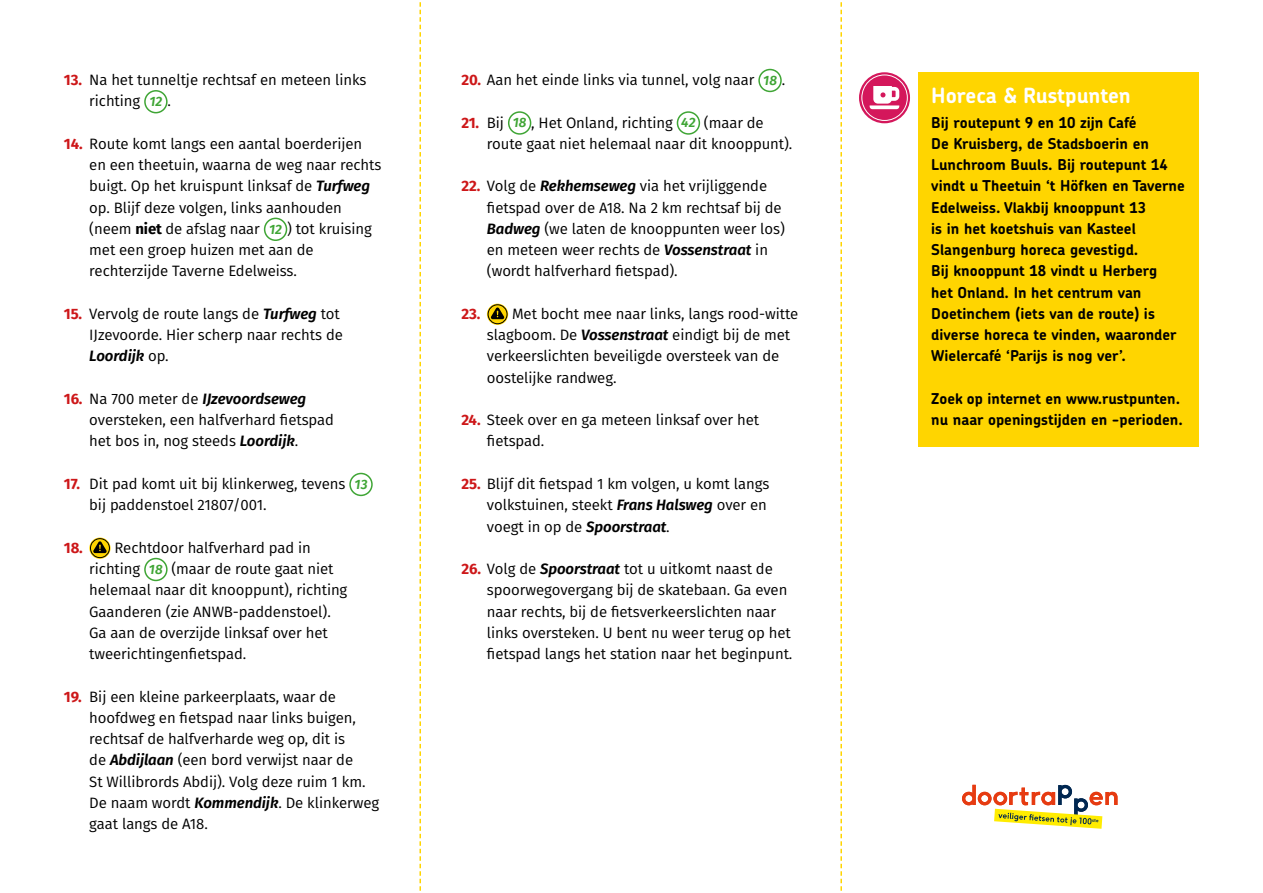
<style>
.page{position:relative;width:1263px;height:893px;background:#fff}
.page>*{position:absolute;margin:0;border:0;box-sizing:border-box;transform-origin:0 0}
.t1{font:700 21px "Chevin Pro";letter-spacing:-.005em;color:#fff}
.t2{font:15px/21.3px "Fira Sans";letter-spacing:-.005em;color:#000}
.t3{font:700 15px/21.3px "Chevin Pro";color:#000}
.s1{font-weight:700;color:#cd1719}
.s2{font-weight:600;font-style:italic;font-size:13.5px;color:#3fa535}
.s3{font-weight:600;font-style:italic}
.s4{font-weight:700}
</style>
<div class="page">
<svg style="left:419px;top:2px;width:2px;height:889px"></svg>
<svg style="left:840px;top:2px;width:2px;height:889px"></svg>
<svg style="left:962px;top:785px;width:155px;height:44px"></svg>
<div style="left:144px;top:90px;width:24px;height:23px;border:2px solid #3fa535;border-radius:50%"></div>
<div style="left:264px;top:218px;width:23px;height:23px;border:2px solid #3fa535;border-radius:50%"></div>
<div style="left:349px;top:473px;width:24px;height:23px;border:2px solid #3fa535;border-radius:50%"></div>
<svg style="left:89px;top:537px;width:22px;height:22px"></svg>
<div style="left:90px;top:538px;width:20px;height:20px;border:1px solid #000;border-radius:50%"></div>
<svg style="left:93px;top:541px;width:14px;height:12px"></svg>
<div style="left:144px;top:558px;width:24px;height:23px;border:2px solid #3fa535;border-radius:50%"></div>
<div style="left:758px;top:69px;width:24px;height:23px;border:2px solid #3fa535;border-radius:50%"></div>
<div style="left:508px;top:111px;width:23px;height:24px;border:2px solid #3fa535;border-radius:50%"></div>
<div style="left:677px;top:111px;width:23px;height:24px;border:2px solid #3fa535;border-radius:50%"></div>
<svg style="left:487px;top:304px;width:21px;height:21px"></svg>
<div style="left:488px;top:305px;width:19px;height:19px;border:1px solid #000;border-radius:50%"></div>
<svg style="left:491px;top:307px;width:13px;height:12px"></svg>
<div style="left:918px;top:72px;width:281px;height:374px;background:#ffd500"></div>
<svg style="left:859px;top:72px;width:51px;height:51px"></svg>
<div style="left:861px;top:75px;width:47px;height:46px;border:1px solid #fff;border-radius:50%"></div>
<svg style="left:870px;top:86px;width:29px;height:23px"></svg>
<p class="t2" style="left:89px;top:69px;width:279px;text-indent:-26px"><span class="s1">13.</span> Na het tunneltje rechtsaf en meteen links richting <span class="s2">12</span> .</p>
<p class="t2" style="left:89px;top:133px;width:294px;text-indent:-26px"><span class="s1">14.</span> Route komt langs een aantal boerderijen en een theetuin, waarna de weg naar rechts buigt. Op het kruispunt linksaf de <span class="s3">Turfweg </span>op. Blijf deze volgen, links aanhouden (neem <span class="s4">niet</span> de afslag naar <span class="s2">12</span> ) tot kruising met een groep huizen met aan de rechterzijde Taverne Edelweiss.</p>
<p class="t2" style="left:89px;top:303px;width:255px;text-indent:-26px"><span class="s1">15.</span> Vervolg de route langs de <span class="s3">Turfweg</span> tot<br>IJzevoorde. Hier scherp naar rechts de<br><span class="s3">Loordijk</span> op.</p>
<p class="t2" style="left:89px;top:388px;width:246px;text-indent:-26px"><span class="s1">16.</span> Na 700 meter de <span class="s3">IJzevoordseweg </span>oversteken, een halfverhard fietspad het bos in, nog steeds <span class="s3">Loordijk</span>.</p>
<p class="t2" style="left:89px;top:473px;width:280px;text-indent:-26px"><span class="s1">17.</span> Dit pad komt uit bij klinkerweg, tevens <span class="s2">13 </span>bij paddenstoel 21807/001.</p>
<p class="t2" style="left:89px;top:537px;width:260px;text-indent:-26px"><span class="s1">18.</span> Rechtdoor halfverhard pad in richting <span class="s2">18</span> (maar de route gaat niet helemaal naar dit knooppunt), richting Gaanderen (zie ANWB-paddenstoel).<br>Ga aan de overzijde linksaf over het tweerichtingenfietspad.</p>
<p class="t2" style="left:89px;top:685px;width:291px;text-indent:-26px"><span class="s1">19.</span> Bij een kleine parkeerplaats, waar de hoofdweg en fietspad naar links buigen, rechtsaf de halfverharde weg op, dit is<br>de <span class="s3">Abdijlaan</span> (een bord verwijst naar de<br>St Willibrords Abdij). Volg deze ruim 1 km.<br>De naam wordt <span class="s3">Kommendijk</span>. De klinkerweg gaat langs de A18.</p>
<p class="t2" style="left:461px;top:69px;width:325px"><span class="s1">20.</span> Aan het einde links via tunnel, volg naar <span class="s2">18</span> .</p>
<p class="t2" style="left:487px;top:111px;width:307px;text-indent:-26px"><span class="s1">21.</span> Bij <span class="s2">18</span> , Het Onland, richting <span class="s2">42</span> (maar de route gaat niet helemaal naar dit knooppunt).</p>
<p class="t2" style="left:487px;top:175px;width:299px;text-indent:-26px"><span class="s1">22.</span> Volg de <span class="s3">Rekhemseweg</span> via het vrijliggende fietspad over de A18. Na 2 km rechtsaf bij de <span class="s3">Badweg</span> (we laten de knooppunten weer los) en meteen weer rechts de <span class="s3">Vossenstraat</span> in (wordt halfverhard fietspad).</p>
<p class="t2" style="left:487px;top:303px;width:313px;text-indent:-26px"><span class="s1">23.</span> Met bocht mee naar links, langs rood-witte slagboom. De <span class="s3">Vossenstraat</span> eindigt bij de met verkeerslichten beveiligde oversteek van de oostelijke randweg.</p>
<p class="t2" style="left:487px;top:409px;width:274px;text-indent:-26px"><span class="s1">24.</span> Steek over en ga meteen linksaf over het fietspad.</p>
<p class="t2" style="left:487px;top:473px;width:284px;text-indent:-26px"><span class="s1">25.</span> Blijf dit fietspad 1 km volgen, u komt langs volkstuinen, steekt <span class="s3">Frans Halsweg</span> over en voegt in op de <span class="s3">Spoorstraat</span>.</p>
<p class="t2" style="left:487px;top:558px;width:307px;text-indent:-26px"><span class="s1">26.</span> Volg de <span class="s3">Spoorstraat</span> tot u uitkomt naast de spoorwegovergang bij de skatebaan. Ga even naar rechts, bij de fietsverkeerslichten naar links oversteken. U bent nu weer terug op het fietspad langs het station naar het beginpunt.</p>
<h1 class="t1" style="left:931px;top:82px;width:201px">Horeca &amp; Rustpunten</h1>
<p class="t3" style="left:931px;top:111px;width:255px">Bij routepunt 9 en 10 zijn Café<br>De Kruisberg, de Stadsboerin en<br>Lunchroom Buuls. Bij routepunt 14 vindt u Theetuin ‘t Höfken en Taverne<br>Edelweiss. Vlakbij knooppunt 13<br>is in het koetshuis van Kasteel<br>Slangenburg horeca gevestigd.<br>Bij knooppunt 18 vindt u Herberg<br>het Onland. In het centrum van<br>Doetinchem (iets van de route) is diverse horeca te vinden, waaronder<br>Wielercafé ‘Parijs is nog ver’.</p>
<p class="t3" style="left:931px;top:388px;width:253px">Zoek op internet en www.rustpunten. nu naar openingstijden en -perioden.</p>
</div>
